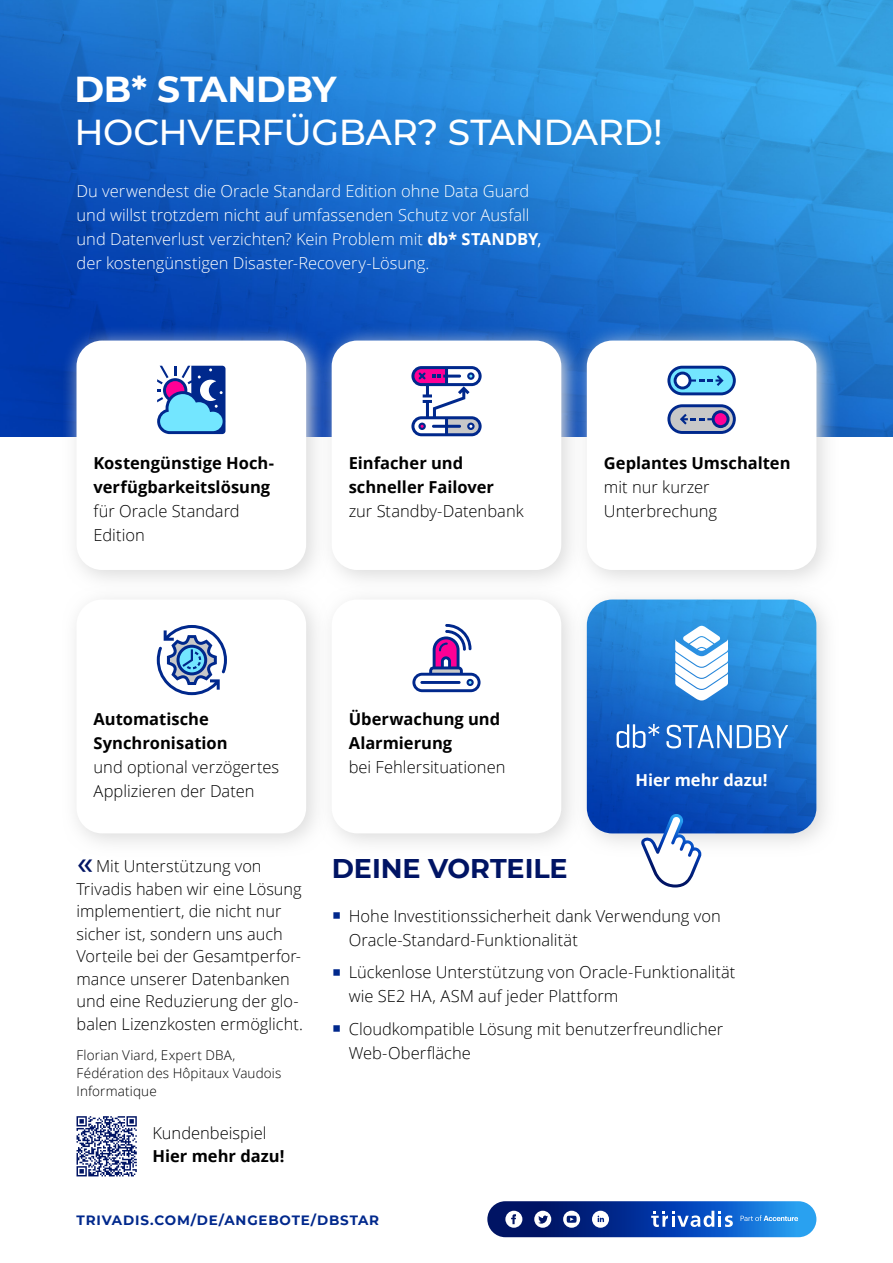
<style>
.page{position:relative;width:893px;height:1263px;background:#fff}
.page>*{position:absolute;margin:0;border:0;box-sizing:border-box;transform-origin:0 0}
.TITEL{font:500 36px/43.5px "Montserrat";letter-spacing:-.015em;color:#fff}
.UNTERTITEL{font:700 27px "Montserrat";letter-spacing:-.005em;color:#001464}
.UNTERTITEL-2{font:300 16.5px/22.5px "Open Sans";color:#000}
.LAUFTEXT{font:300 16.5px/24px "Open Sans";color:#fff}
.LAUFTEXT-2{font:700 16.5px/24px "Open Sans";color:#000}
.LAUFTEXT-3{font:300 16.5px/24px "Open Sans";color:#000}
.LAUFTEXT-4{font:700 16.5px "Open Sans";color:#fff}
.UNTERTITEL-3{font:300 13.5px/18px "Open Sans";letter-spacing:.01em;color:#000}
.t1{font:700 13.5px "Montserrat";letter-spacing:.06em;color:#00288c}
.s1{font-weight:700}
.s2{font-weight:400}
.s3{font-weight:300}
.s4{font-family:"Montserrat";font-weight:500;font-size:33px;color:#001464}
.s5{font-family:"Montserrat";font-weight:400;color:#00288c}
</style>
<div class="page">
<img style="left:0;top:0;width:893px;height:437px">
<svg style="left:487px;top:1201px;width:329px;height:36px;background:#0c47a5"></svg>
<svg style="left:505px;top:1211px;width:17px;height:17px"></svg>
<svg style="left:534px;top:1211px;width:17px;height:17px"></svg>
<svg style="left:563px;top:1211px;width:17px;height:17px"></svg>
<svg style="left:592px;top:1211px;width:17px;height:17px"></svg>
<svg style="left:651px;top:1211px;width:82px;height:16px"></svg>
<svg style="left:741px;top:1215px;width:57px;height:6px"></svg>
<svg style="left:329px;top:326px;width:243px;height:254px"></svg>
<div style="left:332px;top:341px;width:229px;height:229px;background:#fff;border-radius:26px"></div>
<svg style="left:572px;top:326px;width:268px;height:254px"></svg>
<div style="left:587px;top:341px;width:229px;height:229px;background:#fff;border-radius:26px"></div>
<div style="left:62px;top:585px;width:267px;height:271px;background:linear-gradient(to right,#f8f8f8,#f3f3f3)"></div>
<div style="left:77px;top:599px;width:229px;height:234px;background:#fff;border-radius:26px"></div>
<div style="left:317px;top:585px;width:267px;height:271px;background:linear-gradient(to right,#f9f9f9,#f4f4f4)"></div>
<div style="left:332px;top:599px;width:229px;height:234px;background:#fff;border-radius:26px"></div>
<svg style="left:62px;top:326px;width:267px;height:267px"></svg>
<div style="left:77px;top:341px;width:229px;height:229px;background:#fff;border-radius:26px"></div>
<svg style="left:76px;top:1116px;width:58px;height:61px"></svg>
<svg style="left:77px;top:1116px;width:60px;height:60px"></svg>
<svg style="left:667px;top:366px;width:69px;height:29px;background:#61aad8"></svg>
<svg style="left:667px;top:404px;width:69px;height:30px;background:#8e8db7"></svg>
<svg style="left:157px;top:366px;width:69px;height:68px"></svg>
<svg style="left:412px;top:624px;width:69px;height:68px"></svg>
<svg style="left:157px;top:625px;width:70px;height:70px"></svg>
<svg style="left:411px;top:366px;width:71px;height:70px"></svg>
<svg style="left:572px;top:585px;width:254px;height:271px"></svg>
<img style="left:587px;top:599px;width:229px;height:234px">
<svg style="left:675px;top:626px;width:53px;height:74px"></svg>
<svg style="left:617px;top:724px;width:42px;height:24px"></svg>
<svg style="left:666px;top:725px;width:122px;height:23px"></svg>
<svg style="left:640px;top:813px;width:62px;height:74px"></svg>
<p class="TITEL" style="left:74px;top:66px;width:590px"><span class="s1">DB* STANDBY<br></span>HOCHVERFÜGBAR? STANDARD!</p>
<p class="LAUFTEXT" style="left:77px;top:178px;width:466px">Du verwendest die Oracle Standard Edition ohne Data Guard und willst trotzdem nicht auf umfassenden Schutz vor Ausfall und Datenverlust verzichten? Kein Problem mit <span class="s1">db* STANDBY</span><span class="s2">, </span>der kostengünstigen Disaster-Recovery-Lösung.</p>
<p class="LAUFTEXT-2" style="left:94px;top:451px;width:182px">Kostengünstige Hoch&shy;verfügbarkeitslösung <span class="s3">für Oracle Standard<br>Edition</span></p>
<p class="LAUFTEXT-2" style="left:94px;top:706px;width:117px">Automatische</p>
<p class="LAUFTEXT-2" style="left:94px;top:730px;width:136px">Synchronisation</p>
<p class="LAUFTEXT-3" style="left:94px;top:754px;width:187px">und optional verzögertes<br>Applizieren der Daten</p>
<p class="LAUFTEXT-2" style="left:349px;top:451px;width:116px">Einfacher und</p>
<p class="LAUFTEXT-3" style="left:349px;top:474px;width:176px"><span class="s1">schneller Failover<br></span>zur Standby-Datenbank</p>
<p class="LAUFTEXT-2" style="left:349px;top:706px;width:158px">Überwachung und<br>Alarmierung<br><span class="s3">bei Fehlersituationen</span></p>
<p class="LAUFTEXT-2" style="left:604px;top:451px;width:188px">Geplantes Umschalten <span class="s3">mit nur kurzer</span></p>
<p class="LAUFTEXT-3" style="left:604px;top:498px;width:115px">Unterbrechung</p>
<p class="LAUFTEXT-4" style="left:635px;top:769px;width:134px">Hier mehr dazu!</p>
<p class="UNTERTITEL-2" style="left:77px;top:854px;width:228px"><span class="s4">«</span>Mit Unterstützung von<br>Trivadis haben wir eine Lösung implementiert, die nicht nur sicher ist, sondern uns auch<br>Vorteile bei der Gesamtperfor&shy;mance unserer Datenbanken und eine Reduzierung der glo&shy;balen Lizenzkosten ermöglicht.</p>
<p class="UNTERTITEL-3" style="left:77px;top:1046px;width:206px">Florian Viard, Expert DBA,<br>Fédération des Hôpitaux Vaudois<br>Informatique</p>
<p class="UNTERTITEL-2" style="left:152px;top:1122px;width:134px">Kundenbeispiel<br><span class="s1">Hier mehr dazu!</span></p>
<p class="UNTERTITEL" style="left:332px;top:849px;width:237px">DEINE VORTEILE</p>
<p class="UNTERTITEL-2" style="left:349px;top:903px;width:374px;line-height:24px;text-indent:-17px"><span class="s5">■</span> Hohe Investitionssicherheit dank Verwendung von<br>Oracle-Standard-Funktionalität</p>
<p class="UNTERTITEL-2" style="left:349px;top:959px;width:388px;line-height:24px;text-indent:-17px"><span class="s5">■</span> Lückenlose Unterstützung von Oracle-Funktionalität wie SE2 HA, ASM auf jeder Plattform</p>
<p class="UNTERTITEL-2" style="left:349px;top:1016px;width:376px;line-height:24px;text-indent:-17px"><span class="s5">■</span> Cloudkompatible Lösung mit benutzerfreundlicher<br>Web-Oberfläche</p>
<p class="t1" style="left:77px;top:1211px;width:304px">TRIVADIS.COM/DE/ANGEBOTE/DBSTAR</p>
</div>
